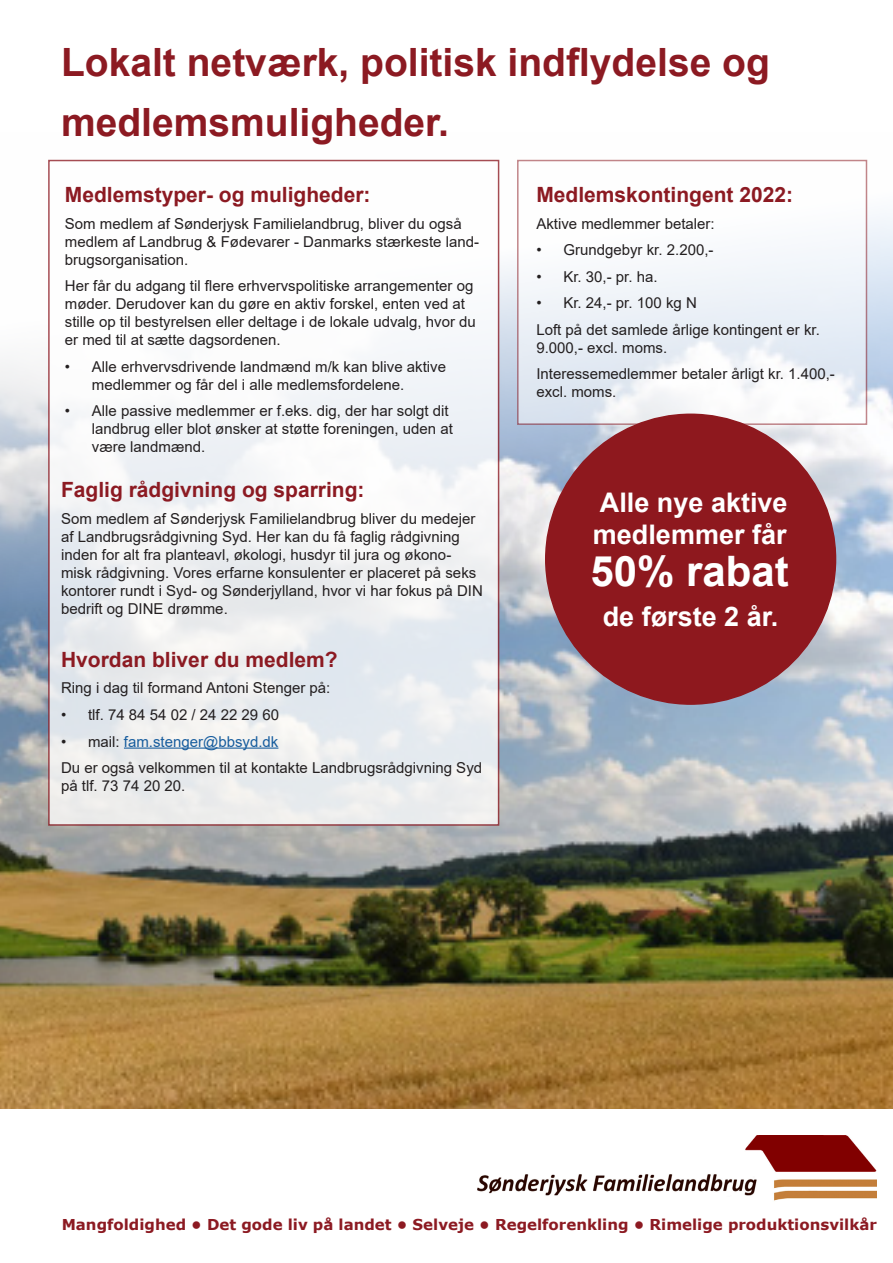
<style>
.page{position:relative;width:893px;height:1263px;background:#fff}
.page>*{position:absolute;margin:0;border:0;box-sizing:border-box;transform-origin:0 0}
.t1{font:700 42px "Arial";color:#fff}
.t2{font:700 39px/60px "Arial";color:#8c1a22}
.t3{font:700 27px/32.4px "Arial";color:#fff}
.t4{font:700 21px "Arial";color:#8c1a22}
.t5{font:15px/18px "Arial";color:#231f20}
.t6{font:700 15px "Verdana";color:#8c1a22}
.t7{font:15px "Arial";color:#175d9e}
.s1{color:#231f20}
</style>
<div class="page">
<img style="left:0;top:159px;width:893px;height:949px">
<svg style="left:517px;top:160px;width:350px;height:265px"></svg>
<div style="left:546px;top:414px;width:289px;height:290px;background:#8e181e;border-radius:50%"></div>
<div style="left:48px;top:160px;width:451px;height:666px;background:linear-gradient(to bottom,#fff,#e6e8eb);border:2px solid #8c1a22"></div>
<img style="left:477px;top:1135px;width:400px;height:66px">
<hr style="left:124px;top:747px;width:154px;height:2px;background:#175d9e">
<p class="t2" style="left:61px;top:33px;width:710px">Lokalt netværk, politisk indflydelse og medlemsmuligheder.</p>
<p class="t4" style="left:65px;top:180px;width:307px">Medlemstyper- og muligheder:</p>
<p class="t5" style="left:65px;top:215px;width:416px">Som medlem af Sønderjysk Familielandbrug, bliver du også medlem af Landbrug &amp; Fødevarer - Danmarks stærkeste land&shy;brugsorganisation.</p>
<p class="t5" style="left:65px;top:277px;width:413px">Her får du adgang til flere erhvervspolitiske arrangementer og møder. Derudover kan du gøre en aktiv forskel, enten ved at stille op til bestyrelsen eller deltage i de lokale udvalg, hvor du er med til at sætte dagsordenen.</p>
<p class="t5" style="left:92px;top:358px;width:356px;text-indent:-27px">• Alle erhvervsdrivende landmænd m/k kan blive aktive medlemmer og får del i alle medlemsfordelene.</p>
<p class="t5" style="left:92px;top:402px;width:363px;text-indent:-27px">• Alle passive medlemmer er f.eks. dig, der har solgt dit landbrug eller blot ønsker at støtte foreningen, uden at være landmænd.</p>
<p class="t4" style="left:61px;top:475px;width:305px">Faglig rådgivning og sparring:</p>
<p class="t5" style="left:61px;top:509px;width:423px">Som medlem af Sønderjysk Familielandbrug bliver du medejer af Landbrugsrådgivning Syd. Her kan du få faglig rådgivning inden for alt fra planteavl, økologi, husdyr til jura og økono&shy;misk rådgivning. Vores erfarne konsulenter er placeret på seks kontorer rundt i Syd- og Sønderjylland, hvor vi har fokus på DIN bedrift og DINE drømme.</p>
<p class="t4" style="left:61px;top:645px;width:278px">Hvordan bliver du medlem?</p>
<p class="t5" style="left:61px;top:679px;width:271px">Ring i dag til formand Antoni Stenger på:</p>
<p class="t5" style="left:61px;top:706px;width:219px">• tlf. 74 84 54 02 / 24 22 29 60</p>
<p class="t7" style="left:61px;top:731px;width:219px"><span class="s1">• mail:</span> fam.stenger@bbsyd.dk</p>
<p class="t5" style="left:61px;top:759px;width:423px">Du er også velkommen til at kontakte Landbrugsrådgivning Syd på tlf. 73 74 20 20.</p>
<p class="t4" style="left:536px;top:180px;width:258px">Medlemskontingent 2022:</p>
<p class="t5" style="left:536px;top:215px;width:180px">Aktive medlemmer betaler:</p>
<p class="t5" style="left:536px;top:241px;width:179px">• Grundgebyr kr. 2.200,-</p>
<p class="t5" style="left:536px;top:268px;width:123px">• Kr. 30,- pr. ha.</p>
<p class="t5" style="left:536px;top:294px;width:162px">• Kr. 24,- pr. 100 kg N</p>
<p class="t5" style="left:536px;top:321px;width:285px">Loft på det samlede årlige kontingent er kr.<br>9.000,- excl. moms.</p>
<p class="t5" style="left:536px;top:365px;width:300px">Interessemedlemmer betaler årligt kr. 1.400,- excl. moms.</p>
<p class="t3" style="left:593px;top:486px;width:196px">Alle nye aktive medlemmer får</p>
<p class="t1" style="left:590px;top:541px;width:200px">50% rabat</p>
<p class="t3" style="left:603px;top:601px;width:177px">de første 2 år.</p>
<p class="t6" style="left:62px;top:1214px;width:817px">Mangfoldighed • Det gode liv på landet • Selveje • Regelforenkling • Rimelige produktionsvilkår</p>
</div>
